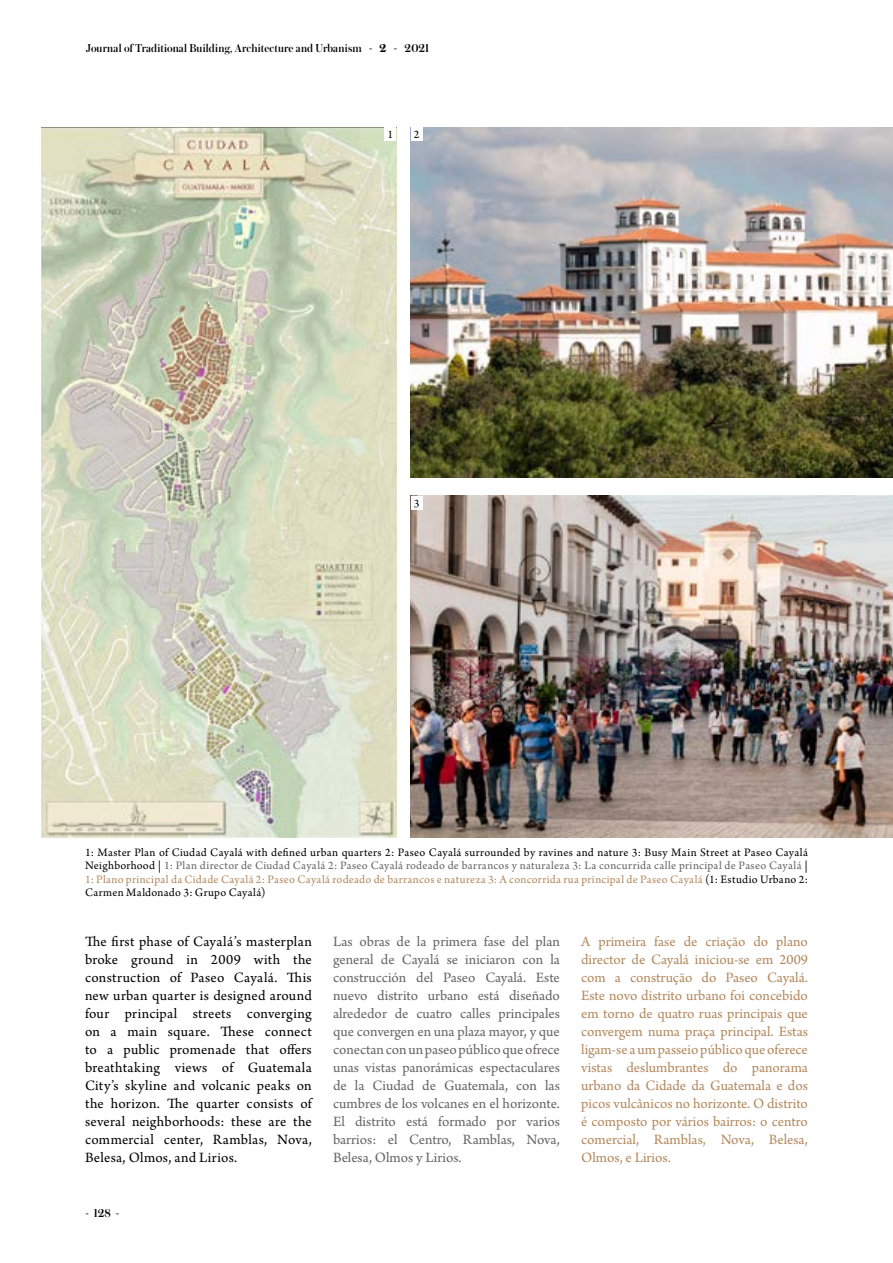
<style>
.page{position:relative;width:893px;height:1263px;background:#fff}
.page>*{position:absolute;margin:0;border:0;box-sizing:border-box;transform-origin:0 0}
.t1{font:15px/18px "Arno Pro";color:#666465;text-align:justify}
.t2{font:15px/18px "Arno Pro";color:#b3885d;text-align:justify}
.t3{font:15px/18px "Arno Pro";letter-spacing:.015em;color:#000;text-align:justify}
.t4{font:12px/13.5px "Arno Pro";letter-spacing:.025em;color:#000;text-align:justify}
.t5{font:500 12px "Austin";letter-spacing:.015em;color:#000}
.s1{font-weight:700}
.s2{color:#666465}
.s3{color:#b3885d}
</style>
<div class="page">
<img style="left:411px;top:128px;width:482px;height:350px">
<img style="left:411px;top:496px;width:482px;height:342px">
<img style="left:42px;top:128px;width:354px;height:710px">
<div style="left:384px;top:127px;width:12px;height:14px;background:#fff"></div>
<div style="left:411px;top:127px;width:12px;height:14px;background:#fff"></div>
<div style="left:411px;top:496px;width:12px;height:14px;background:#fff"></div>
<p class="t5" style="left:86px;top:40px;width:345px">Journal of Traditional Building, Architecture and Urbanism - <span class="s1">2</span> - 2021</p>
<p class="t4" style="left:387px;top:129px;width:7px">1</p>
<p class="t4" style="left:414px;top:129px;width:7px">2</p>
<p class="t4" style="left:414px;top:497px;width:7px">3</p>
<p class="t4" style="left:85px;top:846px;width:724px">1: Master Plan of Ciudad Cayalá with defined urban quarters 2: Paseo Cayalá surrounded by ravines and nature 3: Busy Main Street at Paseo Cayalá Neighborhood | <span class="s2">1: Plan director de Ciudad Cayalá 2: Paseo Cayalá rodeado de barrancos y naturaleza 3: La concurrida calle principal de Paseo Cayalá</span> | <span class="s3">1: Plano principal da Cidade Cayalá 2: Paseo Cayalá rodeado de barrancos e natureza 3: A concorrida rua principal de Paseo Cayalá</span> (1: Estudio Urbano 2:<br>Carmen Maldonado 3: Grupo Cayalá)</p>
<p class="t3" style="left:85px;top:933px;width:228px">The first phase of Cayalá’s masterplan broke ground in 2009 with the construction of Paseo Cayalá. This new urban quarter is designed around four principal streets converging on a main square. These connect to a public promenade that offers breathtaking views of Guatemala City’s skyline and volcanic peaks on the horizon. The quarter consists of several neighborhoods: these are the commercial center, Ramblas, Nova, Belesa, Olmos, and Lirios.</p>
<p class="t2" style="left:581px;top:933px;width:228px">A primeira fase de criação do plano director de Cayalá iniciou-se em 2009 com a construção do Paseo Cayalá.<br>Este novo distrito urbano foi concebido em torno de quatro ruas principais que convergem numa praça principal. Estas ligam-se a um passeio público que oferece vistas deslumbrantes do panorama urbano da Cidade da Guatemala e dos picos vulcânicos no horizonte. O distrito é composto por vários bairros: o centro comercial, Ramblas, Nova, Belesa, Olmos, e Lirios.</p>
<p class="t1" style="left:333px;top:933px;width:228px">Las obras de la primera fase del plan general de Cayalá se iniciaron con la construcción del Paseo Cayalá. Este nuevo distrito urbano está diseñado alrededor de cuatro calles principales que convergen en una plaza mayor, y que conectan con un paseo público que ofrece unas vistas panorámicas espectaculares de la Ciudad de Guatemala, con las cumbres de los volcanes en el horizonte.<br>El distrito está formado por varios barrios: el Centro, Ramblas, Nova, Belesa, Olmos y Lirios.</p>
<p class="t5" style="left:85px;top:1205px;width:36px">- 128 -</p>
</div>
